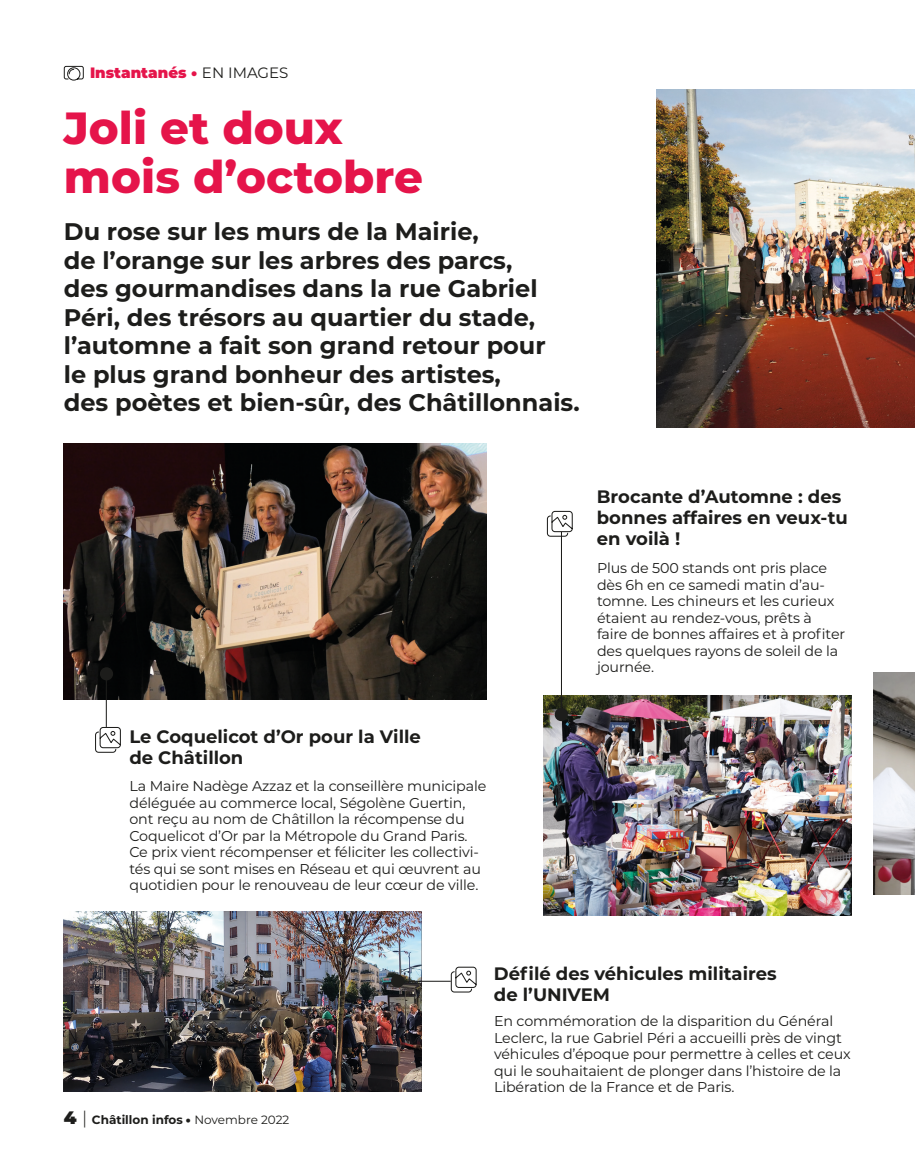
<style>
.page{position:relative;width:915px;height:1170px;background:#fff}
.page>*{position:absolute;margin:0;border:0;box-sizing:border-box;transform-origin:0 0}
.t1{font:800 45px "Montserrat";color:#e5144a}
.t2{font:700 24px/28.5px "Montserrat";color:#1d1d1b}
.t3{font:700 18px/21px "Montserrat";color:#1d1d1b}
.t4{font:900 15px "Montserrat";color:#e5144a}
.t5{font:14.25px/16.5px "Montserrat";letter-spacing:-.01em;color:#1d1d1b}
.t6{font:700 12px "Montserrat";color:#1d1d1b}
.s1{font-weight:400;color:#1d1d1b}
.s2{font-weight:900;font-size:18px}
.s3{font-weight:300;font-size:18px}
.s4{font-weight:900}
.s5{font-weight:400}
</style>
<div class="page">
<svg style="left:63px;top:65px;width:21px;height:16px"></svg>
<img style="left:656px;top:89px;width:258px;height:338px">
<img style="left:64px;top:443px;width:422px;height:256px">
<svg style="left:95px;top:726px;width:26px;height:27px"></svg>
<hr style="left:106px;top:673px;width:1px;height:54px;background:#1d1d1b">
<div style="left:100px;top:667px;width:13px;height:13px;background:#1d1d1b;border-radius:50%"></div>
<img style="left:543px;top:695px;width:307px;height:220px">
<svg style="left:546px;top:510px;width:27px;height:27px"></svg>
<hr style="left:560px;top:531px;width:1px;height:184px;background:#1d1d1b">
<div style="left:554px;top:708px;width:13px;height:13px;background:#1d1d1b;border-radius:50%"></div>
<img style="left:64px;top:911px;width:357px;height:180px">
<svg style="left:450px;top:966px;width:27px;height:26px"></svg>
<hr style="left:397px;top:980px;width:53px;height:1px;background:#1d1d1b">
<div style="left:391px;top:974px;width:13px;height:13px;background:#1d1d1b;border-radius:50%"></div>
<img style="left:873px;top:672px;width:41px;height:222px">
<p class="t4" style="left:90px;top:62px;width:200px">Instantanés • <span class="s1">EN IMAGES</span></p>
<p class="t1" style="left:64px;top:95px;width:280px">Joli et doux</p>
<p class="t1" style="left:64px;top:144px;width:360px">mois d’octobre</p>
<p class="t2" style="left:64px;top:216px;width:416px">Du rose sur les murs de la Mairie,</p>
<p class="t2" style="left:64px;top:244px;width:483px">de l’orange sur les arbres des parcs, des gourmandises dans la rue Gabriel Péri, des trésors au quartier du stade, l’automne a fait son grand retour pour</p>
<p class="t2" style="left:64px;top:358px;width:438px">le plus grand bonheur des artistes,</p>
<p class="t2" style="left:64px;top:387px;width:517px">des poètes et bien-sûr, des Châtillonnais.</p>
<p class="t3" style="left:129px;top:725px;width:293px">Le Coquelicot d’Or pour la Ville</p>
<p class="t3" style="left:129px;top:746px;width:115px">de Châtillon</p>
<p class="t5" style="left:129px;top:777px;width:358px">La Maire Nadège Azzaz et la conseillère municipale déléguée au commerce local, Ségolène Guertin, ont reçu au nom de Châtillon la récompense du Coquelicot d’Or par la Métropole du Grand Paris.<br>Ce prix vient récompenser et féliciter les collectivi&shy;tés qui se sont mises en Réseau et qui œuvrent au quotidien pour le renouveau de leur cœur de ville.</p>
<p class="t3" style="left:596px;top:485px;width:252px">Brocante d’Automne : des bonnes affaires en veux-tu en voilà !</p>
<p class="t5" style="left:596px;top:559px;width:249px">Plus de 500 stands ont pris place dès 6h en ce samedi matin d’au&shy;tomne. Les chineurs et les curieux étaient au rendez-vous, prêts à faire de bonnes affaires et à profiter des quelques rayons de soleil de la journée.</p>
<p class="t6" style="left:64px;top:1110px;width:227px"><span class="s2">4</span> <span class="s3">|</span> Châtillon infos <span class="s4">•</span> <span class="s5">Novembre 2022</span></p>
<p class="t3" style="left:494px;top:961px;width:284px">Défilé des véhicules militaires</p>
<p class="t3" style="left:494px;top:982px;width:118px">de l’UNIVEM</p>
<p class="t5" style="left:494px;top:1012px;width:358px">En commémoration de la disparition du Général Leclerc, la rue Gabriel Péri a accueilli près de vingt véhicules d’époque pour permettre à celles et ceux qui le souhaitaient de plonger dans l’histoire de la Libération de la France et de Paris.</p>
</div>
